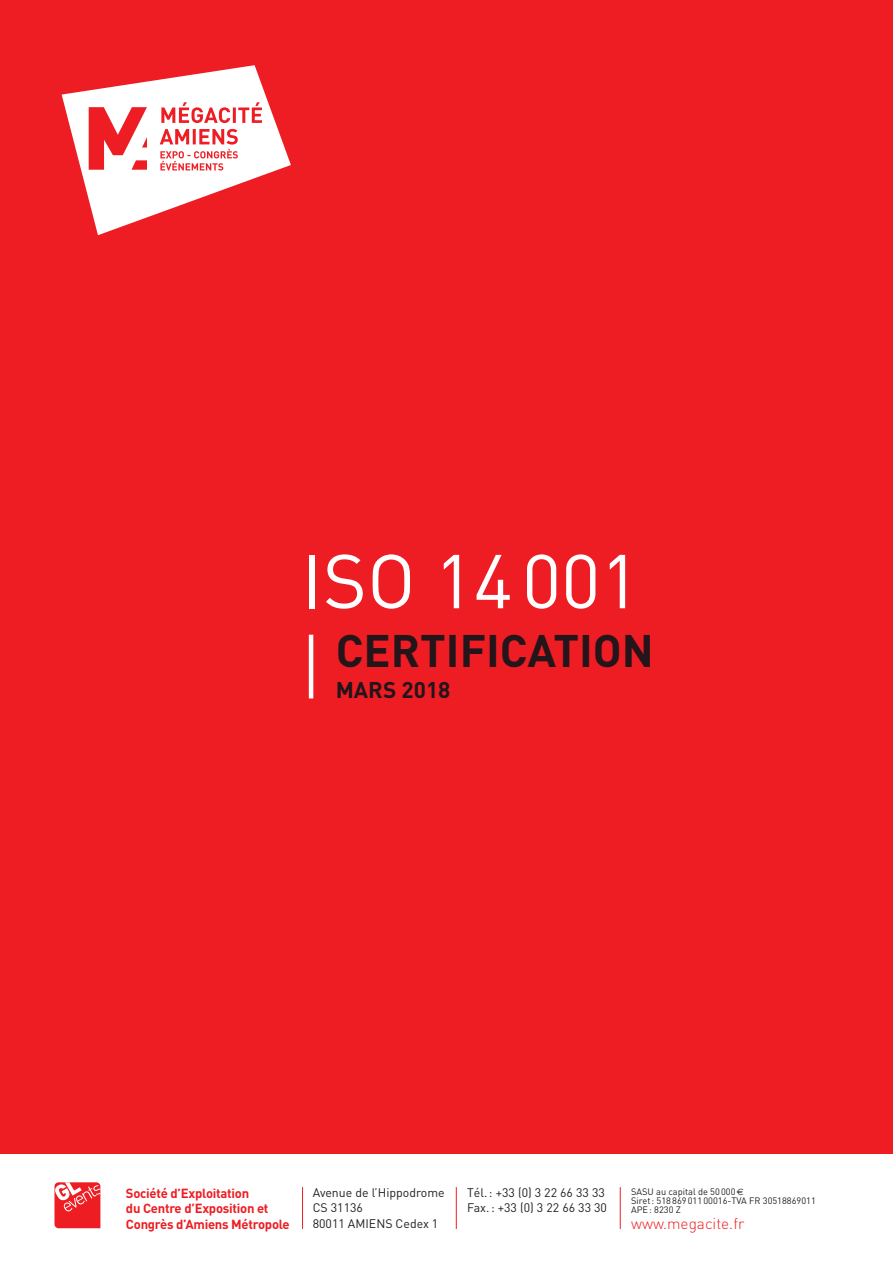
<style>
.page{position:relative;width:893px;height:1263px;background:#fff}
.page>*{position:absolute;margin:0;border:0;box-sizing:border-box;transform-origin:0 0}
.t1{font:75px "DIN";color:#fff}
.t2{font:700 45px "DIN";color:#23151a}
.t3{font:700 22.5px "DIN";color:#23151a}
.t4{font:300 15.45px "DIN";color:#ee1d23}
.t5{font:700 13.05px/15.3px "DIN";letter-spacing:-.02em;color:#ee1d23}
.t6{font:12.3px/15.5px "DIN";color:#231f20}
.t7{font:9.3px/9.3px "DIN";color:#231f20}
.s1{font-family:"Euro Sans"}
</style>
<div class="page">
<hr style="left:302px;top:1187px;width:1px;height:42px;background:#ee1d23">
<hr style="left:456px;top:1187px;width:1px;height:42px;background:#ee1d23">
<hr style="left:620px;top:1187px;width:1px;height:42px;background:#ee1d23">
<svg style="left:54px;top:1182px;width:46px;height:46px;background:#f0454a"></svg>
<div style="left:0;top:0;width:893px;height:1154px;background:#ee1d23"></div>
<svg style="left:62px;top:65px;width:229px;height:170px"></svg>
<hr style="left:309px;top:635px;width:4px;height:63px;background:#fff">
<h1 class="t1" style="left:302px;top:534px;width:339px">iso 14001</h1>
<h2 class="t2" style="left:336px;top:621px;width:320px">certification</h2>
<h3 class="t3" style="left:336px;top:675px;width:116px">mars 2018</h3>
<p class="t5" style="left:126px;top:1185px;width:165px">Société d’Exploitation<br>du Centre d’Exposition et<br>Congrès d’Amiens Métropole</p>
<p class="t6" style="left:313px;top:1185px;width:134px">Avenue de l’Hippodrome<br>CS 31136<br>80011 Amiens Cedex 1</p>
<p class="t6" style="left:467px;top:1185px;width:141px">Tél.: +33 (0) 3 22 66 33 33<br>Fax.: +33 (0) 3 22 66 33 30</p>
<p class="t7" style="left:631px;top:1186px;width:186px">SASU au capital de 50000<span class="s1">e<br></span>Siret: 51886901100016-TVA FR 30518869011<br>APE : 8230 Z</p>
<p class="t4" style="left:631px;top:1213px;width:115px">www.megacite.fr</p>
</div>
